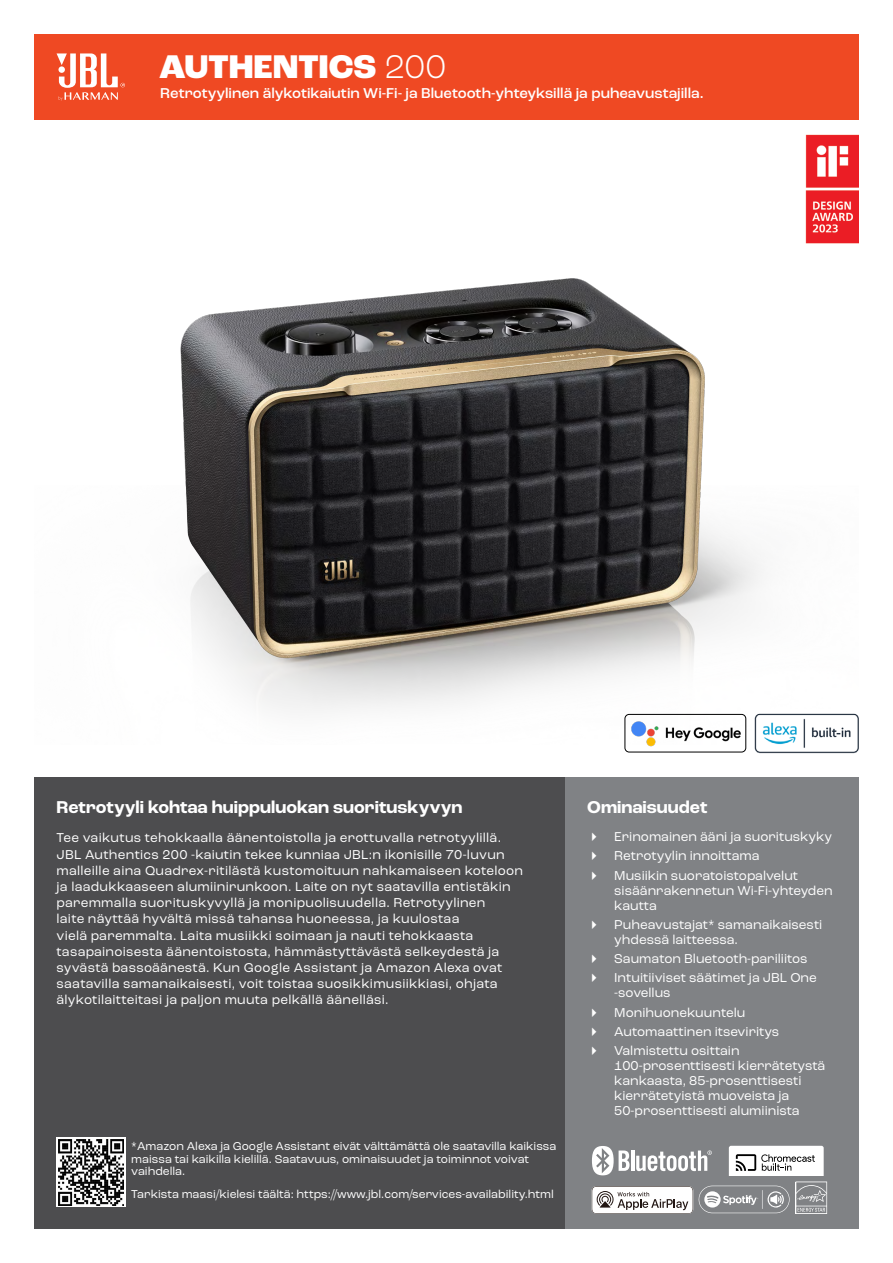
<style>
.page{position:relative;width:893px;height:1263px;background:#fff}
.page>*{position:absolute;margin:0;border:0;box-sizing:border-box;transform-origin:0 0}
.t1{font:800 34.5px "Roc Grotesk";color:#fff}
.t2{font:700 18px "Roc Grotesk";color:#fff}
.t3{font:500 15px "Roc Grotesk";color:#fff}
.t4{font:13.5px/16.2px "Roc Grotesk";letter-spacing:.02em;color:#fff}
.t5{font:13.5px/19.2px "Roc Grotesk";color:#fff}
.t6{font:12px/12.8px "Roc Grotesk";color:#fff}
.s1{font-weight:300}
</style>
<div class="page">
<img style="left:180px;top:185px;width:626px;height:559px">
<div style="left:565px;top:777px;width:294px;height:452px;background:#808285"></div>
<div style="left:34px;top:777px;width:531px;height:452px;background:#4d4d4f"></div>
<div style="left:34px;top:34px;width:825px;height:85px;background:#ef4923"></div>
<svg style="left:57px;top:53px;width:68px;height:48px"></svg>
<img style="left:624px;top:712px;width:122px;height:41px">
<div style="left:625px;top:714px;width:121px;height:38px;border:1px solid #000;border-radius:4px"></div>
<img style="left:752px;top:709px;width:107px;height:45px">
<div style="left:56px;top:1137px;width:69px;height:70px;background:#fff"></div>
<img style="left:58px;top:1139px;width:66px;height:66px">
<svg style="left:729px;top:1146px;width:95px;height:29px;background:#e0e0e0"></svg>
<hr style="left:631px;top:1150px;width:3px;height:21px;background:#fff">
<svg style="left:636px;top:1150px;width:76px;height:21px"></svg>
<svg style="left:592px;top:1146px;width:37px;height:29px"></svg>
<svg style="left:826px;top:1182px;width:1px;height:31px"></svg>
<svg style="left:592px;top:1182px;width:234px;height:32px"></svg>
<img style="left:806px;top:134px;width:53px;height:110px">
<h1 class="t1" style="left:159px;top:45px;width:289px">AUTHENTICS <span class="s1">200</span></h1>
<p class="t3" style="left:160px;top:84px;width:545px">Retrotyylinen älykotikaiutin Wi-Fi- ja Bluetooth-yhteyksillä ja puheavustajilla.</p>
<h2 class="t2" style="left:57px;top:796px;width:407px">Retrotyyli kohtaa huippuluokan suorituskyvyn</h2>
<p class="t4" style="left:57px;top:830px;width:468px">Tee vaikutus tehokkaalla äänentoistolla ja erottuvalla retrotyylillä.<br>JBL Authentics 200 -kaiutin tekee kunniaa JBL:n ikonisille 70-luvun malleille aina Quadrex-ritilästä kustomoituun nahkamaiseen koteloon ja laadukkaaseen alumiinirunkoon. Laite on nyt saatavilla entistäkin paremmalla suorituskyvyllä ja monipuolisuudella. Retrotyylinen<br>laite näyttää hyvältä missä tahansa huoneessa, ja kuulostaa<br>vielä paremmalta. Laita musiikki soimaan ja nauti tehokkaasta tasapainoisesta äänentoistosta, hämmästyttävästä selkeydestä ja syvästä bassoäänestä. Kun Google Assistant ja Amazon Alexa ovat saatavilla samanaikaisesti, voit toistaa suosikkimusiikkiasi, ohjata älykotilaitteitasi ja paljon muuta pelkällä äänelläsi.</p>
<p class="t6" style="left:131px;top:1139px;width:427px">*Amazon Alexa ja Google Assistant eivät välttämättä ole saatavilla kaikissa maissa tai kaikilla kielillä. Saatavuus, ominaisuudet ja toiminnot voivat vaihdella.</p>
<p class="t6" style="left:131px;top:1187px;width:424px">Tarkista maasi/kielesi täältä: https://www.jbl.com/services-availability.html</p>
<h2 class="t2" style="left:587px;top:796px;width:122px">Ominaisuudet</h2>
<p class="t5" style="left:614px;top:827px;width:219px">Erinomainen ääni ja suorituskyky<br>Retrotyylin innoittama<br>Musiikin suoratoistopalvelut</p>
<p class="t5" style="left:614px;top:883px;width:220px;line-height:15px">sisäänrakennetun Wi-Fi-yhteyden kautta</p>
<p class="t5" style="left:614px;top:917px;width:210px;line-height:15px">Puheavustajat* samanaikaisesti yhdessä laitteessa.</p>
<p class="t5" style="left:614px;top:949px;width:204px">Saumaton Bluetooth-pariliitos<br>Intuitiiviset säätimet ja JBL One</p>
<p class="t5" style="left:614px;top:983px;width:166px">-sovellus<br>Monihuonekuuntelu<br>Automaattinen itseviritys<br>Valmistettu osittain</p>
<p class="t5" style="left:614px;top:1058px;width:213px;line-height:15px">100-prosenttisesti kierrätetystä kankaasta, 85-prosenttisesti kierrätetyistä muoveista ja<br>50-prosenttisesti alumiinista</p>
</div>
